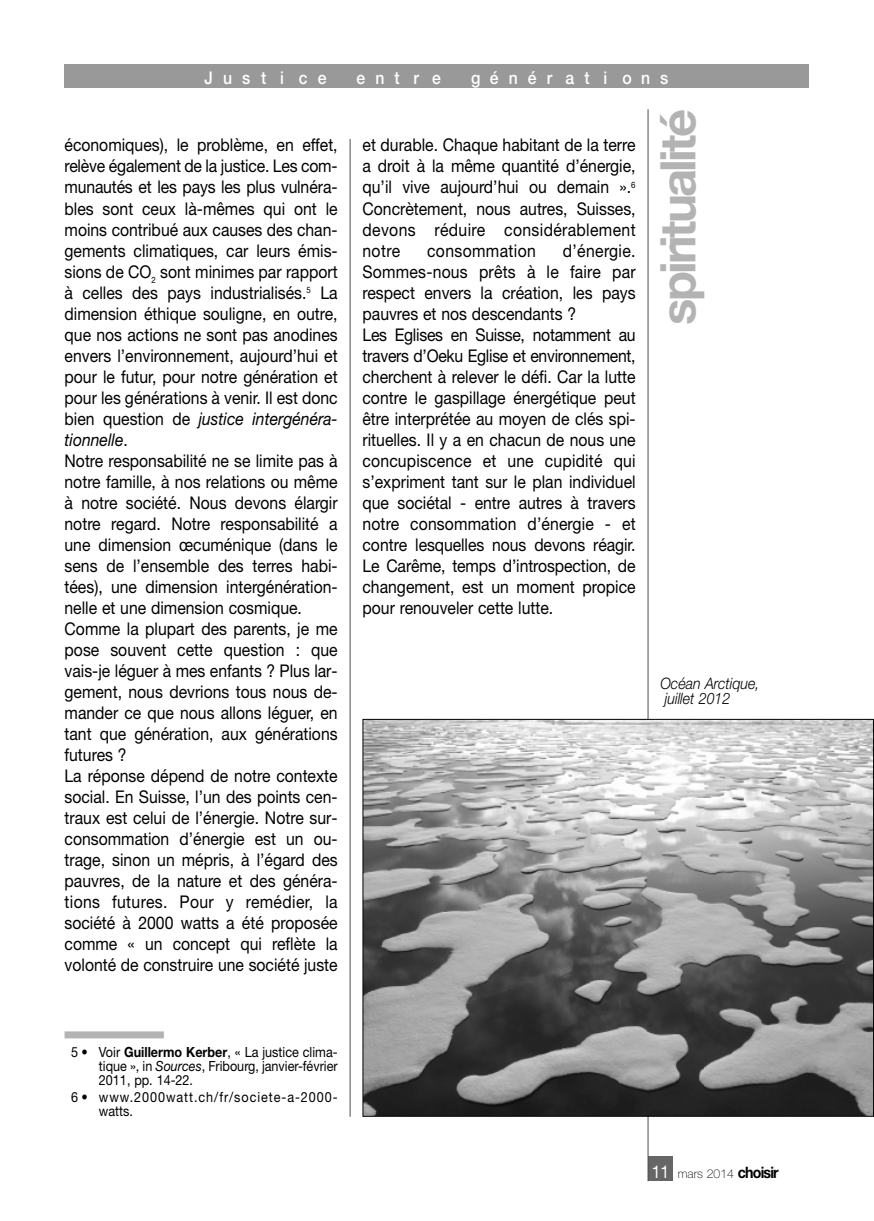
<style>
.page{position:relative;width:874px;height:1221px;background:#fff}
.page>*{position:absolute;margin:0;border:0;box-sizing:border-box;transform-origin:0 0}
.t1{font:700 49px "Helvetica Neue";letter-spacing:-.055em;color:#b3b3b3}
.t2{font:17.5px/21px "Helvetica Neue";color:#000;scale:.9 1}
.t3{font:500 17.5px "Helvetica Neue";letter-spacing:.645em;color:#fff;scale:.9 1}
.t4{font:17.5px "Helvetica Neue";letter-spacing:.02em;color:#000;scale:.9 1}
.t5{font:500 17.5px "Helvetica Neue";letter-spacing:.625em;color:#fff;scale:.9 1}
.t6{font:italic 300 15.75px/15.8px "Helvetica Neue";color:#000;scale:.9 1}
.t7{font:14px/14px "Helvetica Neue";color:#000;text-align:justify;scale:.9 1}
.t8{font:14px/14px "Helvetica Neue";letter-spacing:.075em;color:#000;scale:.9 1}
.t9{font:100 12.25px "Helvetica Neue";color:#000}
.s1{font-style:italic}
.s2{font-weight:700}
.s3{font-weight:400;font-size:17.5px;color:#fff}
.s4{font-weight:700;font-size:15.75px}
</style>
<div class="page">
<div style="left:64px;top:64px;width:745px;height:24px;background:#999"></div>
<hr style="left:349px;top:139px;width:1px;height:977px;background:#4d4d4d">
<div style="left:647px;top:1156px;width:25px;height:25px;background:#666"></div>
<hr style="left:647px;top:109px;width:1px;height:1072px;background:#4d4d4d">
<img style="left:364px;top:721px;width:507px;height:393px">
<div style="left:64px;top:1031px;width:100px;height:7px;background:#b3b3b3"></div>
<p class="t3" style="left:204px;top:64px;width:137px">Just i ce</p>
<p class="t3" style="left:356px;top:64px;width:95px">ent re</p>
<p class="t5" style="left:471px;top:64px;width:221px">génér at i ons</p>
<p class="t2" style="left:64px;top:136px;width:305px">économiques), le problème, en effet, relève également de la justice. Les com&shy;munautés et les pays les plus vulnéra&shy;bles sont ceux là-mêmes qui ont le moins contribué aux causes des chan&shy;gements climatiques, car leurs émis&shy;sions de CO<sub>2</sub> sont minimes par rapport à celles des pays industrialisés.<sup>5</sup> La dimension éthique souligne, en outre, que nos actions ne sont pas anodines envers l’environnement, aujourd’hui et pour le futur, pour notre génération et pour les générations à venir. Il est donc bien question de <span class="s1">justice intergénéra&shy;tionnelle</span>.<br>Notre responsabilité ne se limite pas à notre famille, à nos relations ou même à notre société. Nous devons élargir notre regard. Notre responsabilité a une dimension œcuménique (dans le sens de l’ensemble des terres habi&shy;tées), une dimension intergénération&shy;nelle et une dimension cosmique.<br>Comme la plupart des parents, je me pose souvent cette question : que vais-je léguer à mes enfants ? Plus lar&shy;gement, nous devrions tous nous de&shy;mander ce que nous allons léguer, en tant que génération, aux générations futures ?<br>La réponse dépend de notre contexte social. En Suisse, l’un des points cen&shy;traux est celui de l’énergie. Notre sur&shy;consommation d’énergie est un ou&shy;trage, sinon un mépris, à l’égard des pauvres, de la nature et des généra&shy;tions futures. Pour y remédier, la société à 2000 watts a été proposée comme « un concept qui reflète la volonté de construire une société juste</p>
<p class="t2" style="left:362px;top:136px;width:305px;text-align:justify">et durable. Chaque habitant de la terre a droit à la même quantité d’énergie, qu’il vive aujourd’hui ou demain ».<sup>6<br></sup>Concrètement, nous autres, Suisses, devons réduire considérablement notre</p>
<p class="t2" style="left:362px;top:241px;width:305px;text-indent:200px">d’énergie.<br>Sommes-nous prêts à le faire par respect envers la création, les pays pauvres et nos descendants ?<br>Les Eglises en Suisse, notamment au travers d’Oeku Eglise et environnement, cherchent à relever le défi. Car la lutte contre le gaspillage énergétique peut être interprétée au moyen de clés spi&shy;rituelles. Il y a en chacun de nous une concupiscence et une cupidité qui s’expriment tant sur le plan individuel que sociétal - entre autres à travers notre consommation d’énergie - et contre lesquelles nous devons réagir.<br>Le Carême, temps d’introspection, de changement, est un moment propice pour renouveler cette lutte.</p>
<p class="t4" style="left:427px;top:244px;width:122px">consommation</p>
<h1 class="t1" style="left:660px;top:325px;width:217px;rotate:-90deg">spiritualité</h1>
<p class="t6" style="left:660px;top:674px;width:111px">Océan Arctique, juillet 2012</p>
<p class="t7" style="left:99px;top:1046px;width:266px;text-indent:-28px">5 • Voir <span class="s2">Guillermo Kerber</span>, « La justice clima&shy;tique », in <span class="s1">Sources</span>, Fribourg, janvier-février 2011, pp. 14-22.</p>
<p class="t8" style="left:99px;top:1091px;width:266px;text-indent:-28px">6 • www.2000watt.ch/fr/societe-a-2000- watts.</p>
<p class="t9" style="left:651px;top:1168px;width:128px"><span class="s3">11</span> mars 2014 <span class="s4">choisir</span></p>
</div>
